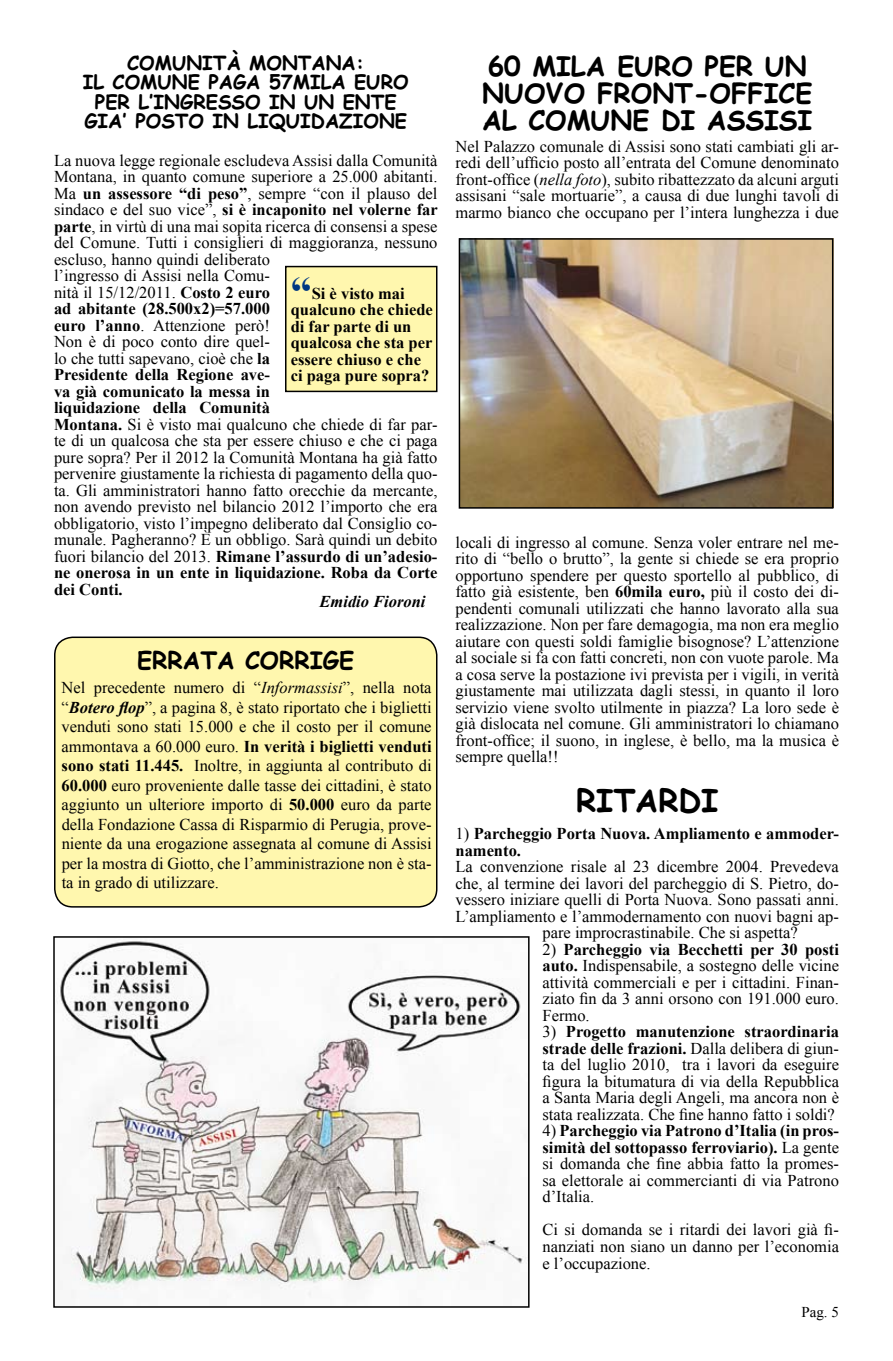
<style>
.page{position:relative;width:893px;height:1361px;background:#fff}
.page>*{position:absolute;margin:0;border:0;box-sizing:border-box;transform-origin:0 0}
.t1{font:700 42px "Times New Roman";color:#003882}
.t2{font:700 31.5px "Comic Sans MS";color:#000}
.t3{font:700 27px/27px "Comic Sans MS";color:#000}
.t4{font:700 24px "Comic Sans MS";color:#000}
.t5{font:700 19.5px/19.5px "Comic Sans MS";color:#000;text-align:center}
.t6{font:16.5px/16.5px "Times New Roman";color:#000;text-align:justify}
.t7{font:700 16.5px/16.5px "Times New Roman";color:#000}
.t8{font:italic 700 16.5px "Times New Roman";color:#000}
.t9{font:15px "Times New Roman";color:#000}
.s1{font-weight:700}
.s2{font-style:italic}
.s3{font-weight:700;font-style:italic}
.s4{font-weight:400}
</style>
<div class="page">
<img style="left:462px;top:239px;width:372px;height:269px">
<div style="left:459px;top:238px;width:374px;height:271px;border:2px solid #000"></div>
<div style="left:55px;top:637px;width:382px;height:270px;background:#fff7ae;border-radius:18px"></div>
<div style="left:54px;top:636px;width:383px;height:271px;border:2px solid #000;border-radius:18px"></div>
<div style="left:286px;top:266px;width:151px;height:125px;background:#fff7ae"></div>
<div style="left:285px;top:266px;width:152px;height:126px;border:2px solid #000"></div>
<img style="left:56px;top:941px;width:471px;height:357px">
<div style="left:53px;top:936px;width:477px;height:371px;border:2px solid #000"></div>
<p class="t5" style="left:83px;top:52px;width:327px">COMUNITÀ MONTANA:<br>IL COMUNE PAGA 57MILA EURO<br>PER L’INGRESSO IN UN ENTE<br>GIA’ POSTO IN LIQUIDAZIONE</p>
<p class="t6" style="left:54px;top:152px;width:385px;text-align:left">La nuova legge regionale escludeva Assisi dalla Comunità Montana, in quanto comune superiore a 25.000 abitanti.<br>Ma <span class="s1">un assessore “di peso”</span>, sempre “con il plauso del sindaco e del suo vice”, <span class="s1">si è incaponito nel volerne far parte</span>, in virtù di una mai sopita ricerca di consensi a spese del Comune. Tutti i consiglieri di maggioranza, nessuno escluso, hanno quindi deliberato<br>l’ingresso di Assisi nella Comu-<br>nità il 15/12/2011. <span class="s1">Costo 2 euro<br>ad abitante (28.500x2)=57.000<br>euro l’anno</span>. Attenzione però!<br>Non è di poco conto dire quel-<br>lo che tutti sapevano, cioè che <span class="s1">la<br>Presidente della Regione ave-<br>va già comunicato la messa in<br>liquidazione della Comunità<br>Montana.</span> Si è visto mai qualcuno che chiede di far par&shy;te di un qualcosa che sta per essere chiuso e che ci paga pure sopra? Per il 2012 la Comunità Montana ha già fatto pervenire giustamente la richiesta di pagamento della quo&shy;ta. Gli amministratori hanno fatto orecchie da mercante, non avendo previsto nel bilancio 2012 l’importo che era obbligatorio, visto l’impegno deliberato dal Consiglio co&shy;munale. Pagheranno? È un obbligo. Sarà quindi un debito fuori bilancio del 2013. <span class="s1">Rimane l’assurdo di un’adesio&shy;ne onerosa in un ente in liquidazione. Roba da Corte dei Conti.</span></p>
<h1 class="t1" style="left:291px;top:263px;width:22px">“</h1>
<p class="t7" style="left:291px;top:285px;width:144px;text-indent:21px">Si è visto mai qualcuno che chiede di far parte di un qualcosa che sta per essere chiuso e che ci paga pure sopra?</p>
<p class="t8" style="left:320px;top:590px;width:107px">Emidio Fioroni</p>
<h3 class="t4" style="left:137px;top:642px;width:219px">ERRATA CORRIGE</h3>
<p class="t6" style="left:62px;top:678px;width:371px;line-height:19.5px">Nel precedente numero di “<span class="s2">Informassisi</span>”, nella nota “<span class="s3">Botero flop</span>”, a pagina 8, è stato riportato che i biglietti venduti sono stati 15.000 e che il costo per il comune ammontava a 60.000 euro. <span class="s1">In verità i biglietti venduti sono stati 11.445.</span> Inoltre, in aggiunta al contributo di <span class="s1">60.000</span> euro proveniente dalle tasse dei cittadini, è stato aggiunto un ulteriore importo di <span class="s1">50.000</span> euro da parte della Fondazione Cassa di Risparmio di Perugia, prove&shy;niente da una erogazione assegnata al comune di Assisi per la mostra di Giotto, che l’amministrazione non è sta&shy;ta in grado di utilizzare.</p>
<h3 class="t3" style="left:482px;top:51px;width:332px">60 MILA EURO PER UN<br>NUOVO FRONT-OFFICE<br>AL COMUNE DI ASSISI</h3>
<p class="t6" style="left:455px;top:138px;width:385px">Nel Palazzo comunale di Assisi sono stati cambiati gli ar&shy;redi dell’ufficio posto all’entrata del Comune denominato front-office (<span class="s2">nella foto</span>), subito ribattezzato da alcuni arguti assisani “sale mortuarie”, a causa di due lunghi tavoli di marmo bianco che occupano per l’intera lunghezza i due</p>
<p class="t6" style="left:455px;top:534px;width:385px">locali di ingresso al comune. Senza voler entrare nel me&shy;rito di “bello o brutto”, la gente si chiede se era proprio opportuno spendere per questo sportello al pubblico, di fatto già esistente, ben <span class="s1">60mila euro,</span> più il costo dei di&shy;pendenti comunali utilizzati che hanno lavorato alla sua realizzazione. Non per fare demagogia, ma non era meglio aiutare con questi soldi famiglie bisognose? L’attenzione al sociale si fa con fatti concreti, non con vuote parole. Ma a cosa serve la postazione ivi prevista per i vigili, in verità giustamente mai utilizzata dagli stessi, in quanto il loro servizio viene svolto utilmente in piazza? La loro sede è già dislocata nel comune. Gli amministratori lo chiamano front-office; il suono, in inglese, è bello, ma la musica è sempre quella!!</p>
<h2 class="t2" style="left:576px;top:777px;width:144px">RITARDI</h2>
<p class="t7" style="left:455px;top:825px;width:385px"><span class="s4">1)</span> Parcheggio Porta Nuova. Ampliamento e ammoder&shy;namento.</p>
<p class="t6" style="left:455px;top:858px;width:385px">La convenzione risale al 23 dicembre 2004. Prevedeva</p>
<p class="t6" style="left:455px;top:875px;width:385px">che, al termine dei lavori del parcheggio di S. Pietro, do-</p>
<p class="t6" style="left:455px;top:891px;width:385px">vessero iniziare quelli di Porta Nuova. Sono passati anni.</p>
<p class="t6" style="left:455px;top:908px;width:385px">L’ampliamento e l’ammodernamento con nuovi bagni ap-</p>
<p class="t6" style="left:542px;top:924px;width:257px">pare improcrastinabile. Che si aspetta?</p>
<p class="t6" style="left:542px;top:941px;width:298px">2) <span class="s1">Parcheggio via Becchetti per 30 posti auto.</span> Indispensabile, a sostegno delle vicine attività commerciali e per i cittadini. Finan&shy;ziato fin da 3 anni orsono con 191.000 euro.<br>Fermo.</p>
<p class="t6" style="left:542px;top:1023px;width:298px">3) <span class="s1">Progetto manutenzione straordinaria strade delle frazioni.</span> Dalla delibera di giun&shy;ta del luglio 2010, tra i lavori da eseguire figura la bitumatura di via della Repubblica a Santa Maria degli Angeli, ma ancora non è stata realizzata. Che fine hanno fatto i soldi?</p>
<p class="t6" style="left:542px;top:1122px;width:298px">4) <span class="s1">Parcheggio via Patrono d’Italia (in pros&shy;simità del sottopasso ferroviario).</span> La gente si domanda che fine abbia fatto la promes&shy;sa elettorale ai commercianti di via Patrono d’Italia.</p>
<p class="t6" style="left:542px;top:1221px;width:298px">Ci si domanda se i ritardi dei lavori già fi&shy;nanziati non siano un danno per l’economia e l’occupazione.</p>
<p class="t9" style="left:801px;top:1302px;width:39px">Pag. 5</p>
</div>
